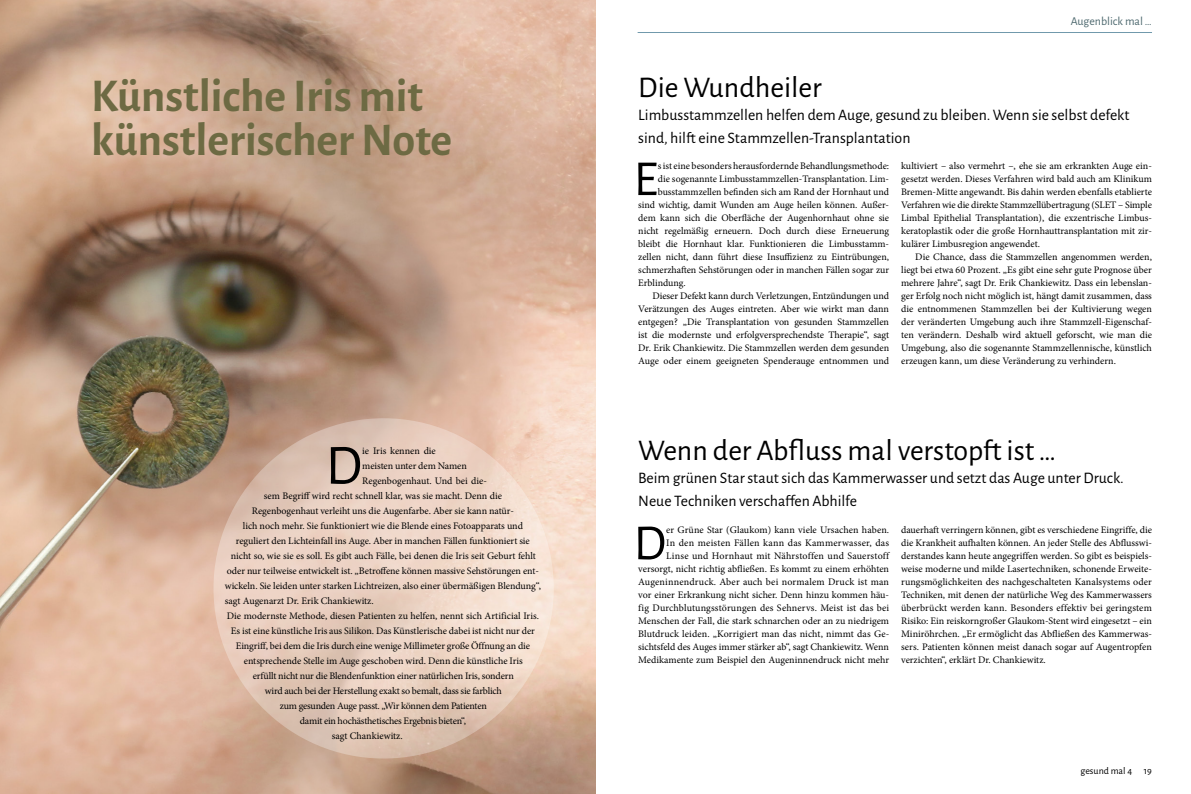
<style>
.page{position:relative;width:1191px;height:794px;background:#fff}
.page>*{position:absolute;margin:0;border:0;box-sizing:border-box;transform-origin:0 0}
.t1{font:56.8px "Alegreya Sans";color:#000}
.t2{font:50.6px "Alegreya Sans";color:#000}
.t3{font:700 47px/44px "Alegreya Sans";color:#6d6a43}
.t4{font:30px "Alegreya Sans";color:#000}
.t5{font:16px/23px "Alegreya Sans";color:#000}
.t6{font:12px "Alegreya Sans";color:#4e696f}
.t7{font:10px/13px "Minion Pro";letter-spacing:-.005em;color:#000;text-align:justify}
.t8{font:10px "Minion Pro";letter-spacing:-.025em;color:#000}
.t9{font:10px "Alegreya Sans";color:#000}
</style>
<div class="page">
<hr style="left:637px;top:32px;width:515px;height:1px;background:#7199ac">
<img style="left:0;top:0;width:595px;height:794px">
<svg style="left:213px;top:418px;width:341px;height:340px;background:#e9d0c1"></svg>
<h3 class="t3" style="left:91px;top:70px;width:363px">Künstliche Iris mit künstlerischer Note</h3>
<h1 class="t1" style="left:325px;top:427px;width:38px">D</h1>
<p class="t7" style="left:362px;top:444px;width:75px">ie Iris kennen die</p>
<p class="t7" style="left:362px;top:459px;width:106px">meisten unter dem Namen</p>
<p class="t7" style="left:362px;top:474px;width:126px">Regenbogenhaut. Und bei die-</p>
<p class="t7" style="left:264px;top:489px;width:240px">sem Begriff wird recht schnell klar, was sie macht. Denn die</p>
<p class="t7" style="left:252px;top:504px;width:264px">Regenbogenhaut verleiht uns die Augenfarbe. Aber sie kann natür-</p>
<p class="t7" style="left:243px;top:519px;width:282px">lich noch mehr. Sie funktioniert wie die Blende eines Fotoapparats und</p>
<p class="t7" style="left:236px;top:534px;width:295px">reguliert den Lichteinfall ins Auge. Aber in manchen Fällen funktioniert sie</p>
<p class="t7" style="left:231px;top:549px;width:307px">nicht so, wie sie es soll. Es gibt auch Fälle, bei denen die Iris seit Geburt fehlt</p>
<p class="t7" style="left:227px;top:564px;width:314px">oder nur teilweise entwickelt ist. „Betroffene können massive Sehstörungen ent-</p>
<p class="t7" style="left:225px;top:579px;width:318px">wickeln. Sie leiden unter starken Lichtreizen, also einer übermäßigen Blendung“,</p>
<p class="t7" style="left:225px;top:594px;width:150px">sagt Augenarzt Dr. Erik Chankiewitz.</p>
<p class="t7" style="left:227px;top:609px;width:314px">Die modernste Methode, diesen Patienten zu helfen, nennt sich Artificial Iris.</p>
<p class="t7" style="left:231px;top:624px;width:305px">Es ist eine künstliche Iris aus Silikon. Das Künstlerische dabei ist nicht nur der</p>
<p class="t7" style="left:236px;top:639px;width:296px">Eingriff, bei dem die Iris durch eine wenige Millimeter große Öffnung an die</p>
<p class="t7" style="left:244px;top:654px;width:280px">entsprechende Stelle im Auge geschoben wird. Denn die künstliche Iris</p>
<p class="t7" style="left:253px;top:669px;width:263px">erfüllt nicht nur die Blendenfunktion einer natürlichen Iris, sondern</p>
<p class="t7" style="left:265px;top:684px;width:239px">wird auch bei der Herstellung exakt so bemalt, dass sie farblich</p>
<p class="t7" style="left:280px;top:699px;width:209px">zum gesunden Auge passt. „Wir können dem Patienten</p>
<p class="t8" style="left:300px;top:714px;width:168px">damit ein hochästhetisches Ergebnis bieten“,</p>
<p class="t7" style="left:332px;top:729px;width:72px">sagt Chankiewitz.</p>
<p class="t6" style="left:1070px;top:13px;width:83px">Augenblick mal …</p>
<h3 class="t4" style="left:638px;top:67px;width:185px">Die Wundheiler</h3>
<h3 class="t5" style="left:638px;top:102px;width:493px">Limbusstammzellen helfen dem Auge, gesund zu bleiben. Wenn sie selbst defekt sind, hilft eine Stammzellen-Transplantation</h3>
<h2 class="t2" style="left:633px;top:145px;width:26px">E</h2>
<p class="t7" style="left:658px;top:159px;width:233px">s ist eine besonders herausfordernde Behandlungsmethode:</p>
<p class="t7" style="left:658px;top:172px;width:233px">die sogenannte Limbusstammzellen-Transplantation. Lim-</p>
<p class="t7" style="left:658px;top:185px;width:233px">busstammzellen befinden sich am Rand der Hornhaut und</p>
<p class="t7" style="left:638px;top:198px;width:252px">sind wichtig, damit Wunden am Auge heilen können. Außer-</p>
<p class="t7" style="left:638px;top:211px;width:252px">dem kann sich die Oberfläche der Augenhornhaut ohne sie</p>
<p class="t7" style="left:638px;top:224px;width:252px">nicht regelmäßig erneuern. Doch durch diese Erneuerung</p>
<p class="t7" style="left:638px;top:237px;width:252px">bleibt die Hornhaut klar. Funktionieren die Limbusstamm-</p>
<p class="t7" style="left:638px;top:250px;width:252px">zellen nicht, dann führt diese Insuffizienz zu Eintrübungen,</p>
<p class="t7" style="left:638px;top:263px;width:252px">schmerzhaften Sehstörungen oder in manchen Fällen sogar zur</p>
<p class="t7" style="left:638px;top:276px;width:49px">Erblindung.</p>
<p class="t7" style="left:652px;top:289px;width:238px">Dieser Defekt kann durch Verletzungen, Entzündungen und</p>
<p class="t7" style="left:638px;top:302px;width:252px">Verätzungen des Auges eintreten. Aber wie wirkt man dann</p>
<p class="t7" style="left:638px;top:315px;width:252px">entgegen? „Die Transplantation von gesunden Stammzellen</p>
<p class="t7" style="left:638px;top:328px;width:252px">ist die modernste und erfolgversprechendste Therapie“, sagt</p>
<p class="t7" style="left:638px;top:341px;width:252px">Dr. Erik Chankiewitz. Die Stammzellen werden dem gesunden</p>
<p class="t7" style="left:638px;top:354px;width:252px">Auge oder einem geeigneten Spenderauge entnommen und</p>
<p class="t7" style="left:901px;top:159px;width:252px">kultiviert – also vermehrt –, ehe sie am erkrankten Auge ein&shy;gesetzt werden. Dieses Verfahren wird bald auch am Klinikum Bremen-Mitte angewandt. Bis dahin werden ebenfalls etablierte Verfahren wie die direkte Stammzellübertragung (SLET – Simple Limbal Epithelial Transplantation), die exzentrische Limbus&shy;keratoplastik oder die große Hornhauttransplantation mit zir&shy;kulärer Limbusregion angewendet.</p>
<p class="t7" style="left:901px;top:250px;width:252px;text-indent:14px">Die Chance, dass die Stammzellen angenommen werden, liegt bei etwa 60 Prozent. „Es gibt eine sehr gute Prognose über mehrere Jahre“, sagt Dr. Erik Chankiewitz. Dass ein lebenslan&shy;ger Erfolg noch nicht möglich ist, hängt damit zusammen, dass die entnommenen Stammzellen bei der Kultivierung wegen der veränderten Umgebung auch ihre Stammzell-Eigenschaf&shy;ten verändern. Deshalb wird aktuell geforscht, wie man die Umgebung, also die sogenannte Stammzellennische, künstlich erzeugen kann, um diese Veränderung zu verhindern.</p>
<h3 class="t4" style="left:638px;top:429px;width:419px">Wenn der Abfluss mal verstopft ist …</h3>
<h3 class="t5" style="left:638px;top:465px;width:487px">Beim grünen Star staut sich das Kammerwasser und setzt das Auge unter Druck.<br>Neue Techniken verschaffen Abhilfe</h3>
<p class="t7" style="left:638px;top:523px;width:252px;text-align:right">er Grüne Star (Glaukom) kann viele Ursachen haben.<br>In den meisten Fällen kann das Kammerwasser, das<br>Linse und Hornhaut mit Nährstoffen und Sauerstoff versorgt, nicht richtig abfließen. Es kommt zu einem erhöhten Augeninnendruck. Aber auch bei normalem Druck ist man vor einer Erkrankung nicht sicher. Denn hinzu kommen häu&shy;fig Durchblutungsstörungen des Sehnervs. Meist ist das bei Menschen der Fall, die stark schnarchen oder an zu niedrigem Blutdruck leiden. „Korrigiert man das nicht, nimmt das Ge&shy;sichtsfeld des Auges immer stärker ab“, sagt Chankiewitz. Wenn Medikamente zum Beispiel den Augeninnendruck nicht mehr</p>
<p class="t7" style="left:901px;top:523px;width:252px">dauerhaft verringern können, gibt es verschiedene Eingriffe, die die Krankheit aufhalten können. An jeder Stelle des Abflusswi&shy;derstandes kann heute angegriffen werden. So gibt es beispiels&shy;weise moderne und milde Lasertechniken, schonende Erweite&shy;rungsmöglichkeiten des nachgeschalteten Kanalsystems oder Techniken, mit denen der natürliche Weg des Kammerwassers überbrückt werden kann. Besonders effektiv bei geringstem Risiko: Ein reiskorngroßer Glaukom-Stent wird eingesetzt – ein Miniröhrchen. „Er ermöglicht das Abfließen des Kammerwas&shy;sers. Patienten können meist danach sogar auf Augentropfen verzichten“, erklärt Dr. Chankiewitz.</p>
<h2 class="t2" style="left:633px;top:509px;width:34px">D</h2>
<p class="t9" style="left:1080px;top:764px;width:73px">gesund mal 4 19</p>
</div>
